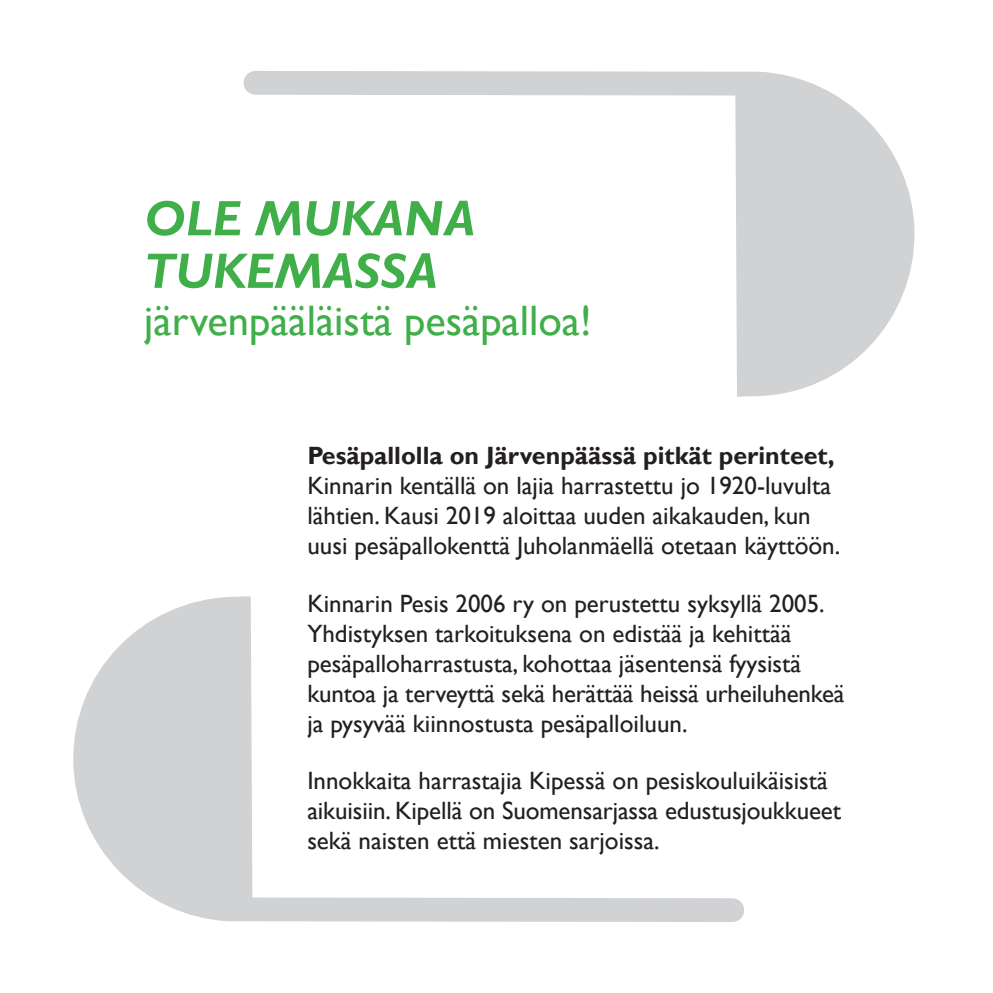
<style>
.page{position:relative;width:993px;height:993px;background:#fff}
.page>*{position:absolute;margin:0;border:0;box-sizing:border-box;transform-origin:0 0}
.t1{font:italic 700 50px "Gill Sans";color:#40ae49}
.t2{font:42.5px "Gill Sans";color:#40ae49}
.t3{font:25px/30px "Gill Sans";color:#231f20}
.s1{font-weight:700}
</style>
<div class="page">
<svg style="left:243px;top:71px;width:660px;height:326px"></svg>
<svg style="left:84px;top:596px;width:660px;height:326px"></svg>
<p class="t1" style="left:144px;top:189px;width:332px">OLE MUKANA</p>
<p class="t1" style="left:144px;top:242px;width:295px">TUKEMASSA</p>
<p class="t2" style="left:144px;top:296px;width:448px">järvenpääläistä pesäpalloa!</p>
<p class="t3" style="left:307px;top:441px;width:528px"><span class="s1">Pesäpallolla on Järvenpäässä pitkät perinteet,<br></span>Kinnarin kentällä on lajia harrastettu jo 1920-luvulta lähtien. Kausi 2019 aloittaa uuden aikakauden, kun</p>
<p class="t3" style="left:307px;top:531px;width:534px">uusi pesäpallokenttä Juholanmäellä otetaan käyttöön.</p>
<p class="t3" style="left:307px;top:588px;width:518px">Kinnarin Pesis 2006 ry on perustettu syksyllä 2005.<br>Yhdistyksen tarkoituksena on edistää ja kehittää</p>
<p class="t3" style="left:307px;top:648px;width:495px">pesäpalloharrastusta, kohottaa jäsentensä fyysistä</p>
<p class="t3" style="left:307px;top:678px;width:538px">kuntoa ja terveyttä sekä herättää heissä urheiluhenkeä ja pysyvää kiinnostusta pesäpalloiluun.</p>
<p class="t3" style="left:307px;top:766px;width:535px">Innokkaita harrastajia Kipessä on pesiskouluikäisistä aikuisiin. Kipellä on Suomensarjassa edustusjoukkueet sekä naisten että miesten sarjoissa.</p>
</div>
